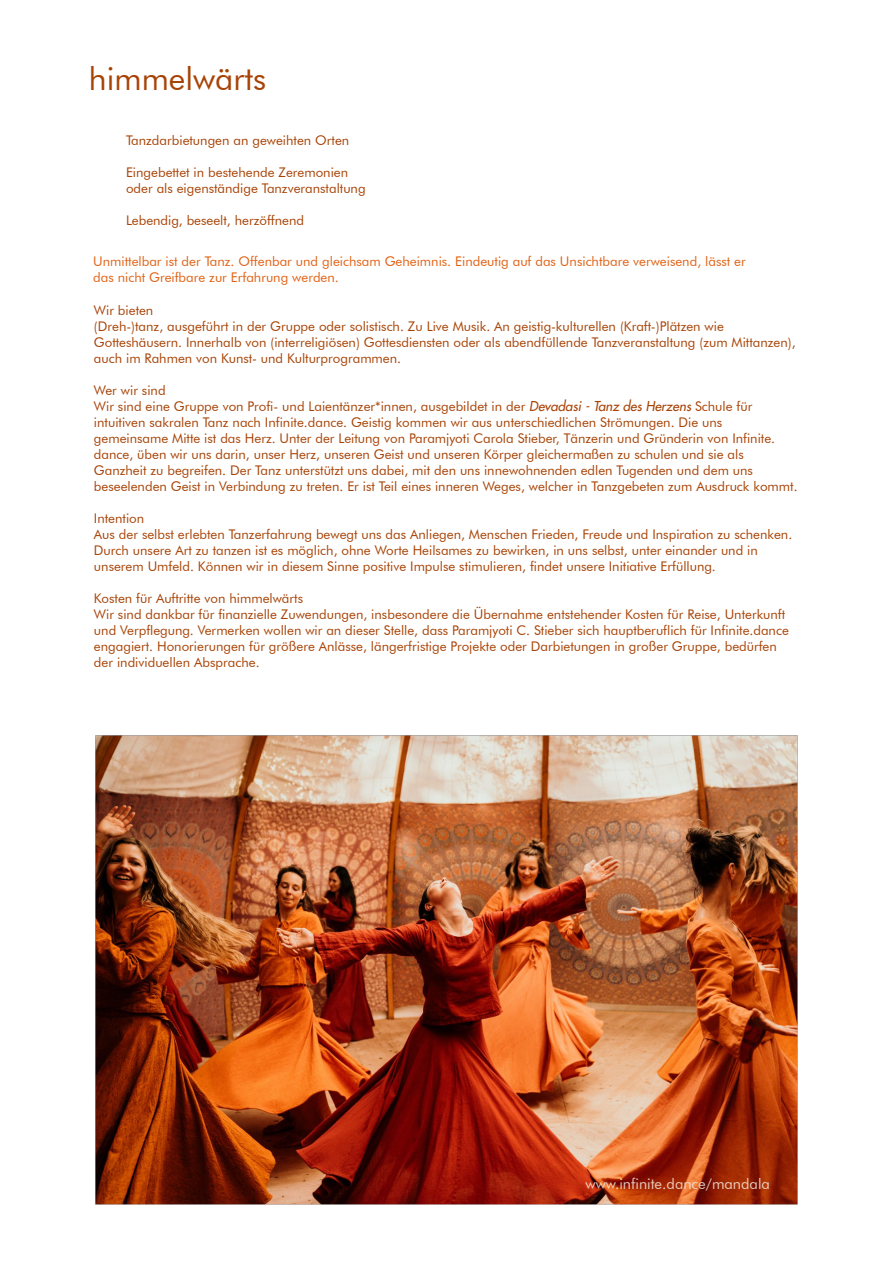
<style>
.page{position:relative;width:893px;height:1263px;background:#fff}
.page>*{position:absolute;margin:0;border:0;box-sizing:border-box;transform-origin:0 0}
.t1{font:32.1px "Futura BT";color:#a84306}
.t2{font:14.7px "Futura BT";color:rgb(244 229 220/.88)}
.t3{font:13.35px/16px "Futura BT";color:#a84306}
.t4{font:13.35px/16px "Futura BT";color:#e16114}
.s1{font-family:"Futura Std";font-weight:500;font-style:italic}
</style>
<div class="page">
<img style="left:95px;top:735px;width:703px;height:469px">
<h1 class="t1" style="left:89px;top:60px;width:179px">himmelwärts</h1>
<p class="t3" style="left:126px;top:132px;width:225px">Tanzdarbietungen an geweihten Orten</p>
<p class="t3" style="left:126px;top:164px;width:241px">Eingebettet in bestehende Zeremonien oder als eigenständige Tanzveranstaltung</p>
<p class="t3" style="left:126px;top:212px;width:180px">Lebendig, beseelt, herzöffnend</p>
<p class="t4" style="left:93px;top:253px;width:654px">Unmittelbar ist der Tanz. Offenbar und gleichsam Geheimnis. Eindeutig auf das Unsichtbare verweisend, lässt er das nicht Greifbare zur Erfahrung werden.</p>
<p class="t3" style="left:94px;top:302px;width:703px">Wir bieten<br>(Dreh-)tanz, ausgeführt in der Gruppe oder solistisch. Zu Live Musik. An geistig-kulturellen (Kraft-)Plätzen wie Gotteshäusern. Innerhalb von (interreligiösen) Gottesdiensten oder als abendfüllende Tanzveranstaltung (zum Mittanzen), auch im Rahmen von Kunst- und Kulturprogrammen.</p>
<p class="t3" style="left:94px;top:382px;width:705px">Wer wir sind<br>Wir sind eine Gruppe von Profi- und Laientänzer*innen, ausgebildet in der <span class="s1">Devadasi - Tanz des Herzens</span> Schule für intuitiven sakralen Tanz nach Infinite.dance. Geistig kommen wir aus unterschiedlichen Strömungen. Die uns gemeinsame Mitte ist das Herz. Unter der Leitung von Paramjyoti Carola Stieber, Tänzerin und Gründerin von Infinite. dance, üben wir uns darin, unser Herz, unseren Geist und unseren Körper gleichermaßen zu schulen und sie als Ganzheit zu begreifen. Der Tanz unterstützt uns dabei, mit den uns innewohnenden edlen Tugenden und dem uns beseelenden Geist in Verbindung zu treten. Er ist Teil eines inneren Weges, welcher in Tanzgebeten zum Ausdruck kommt.</p>
<p class="t3" style="left:94px;top:510px;width:700px">Intention<br>Aus der selbst erlebten Tanzerfahrung bewegt uns das Anliegen, Menschen Frieden, Freude und Inspiration zu schenken.<br>Durch unsere Art zu tanzen ist es möglich, ohne Worte Heilsames zu bewirken, in uns selbst, unter einander und in unserem Umfeld. Können wir in diesem Sinne positive Impulse stimulieren, findet unsere Initiative Erfüllung.</p>
<p class="t3" style="left:94px;top:590px;width:696px">Kosten für Auftritte von himmelwärts<br>Wir sind dankbar für finanzielle Zuwendungen, insbesondere die Übernahme entstehender Kosten für Reise, Unterkunft und Verpflegung. Vermerken wollen wir an dieser Stelle, dass Paramjyoti C. Stieber sich hauptberuflich für Infinite.dance engagiert. Honorierungen für größere Anlässe, längerfristige Projekte oder Darbietungen in großer Gruppe, bedürfen der individuellen Absprache.</p>
<p class="t2" style="left:585px;top:1175px;width:186px">www.infinite.dance/mandala</p>
</div>
